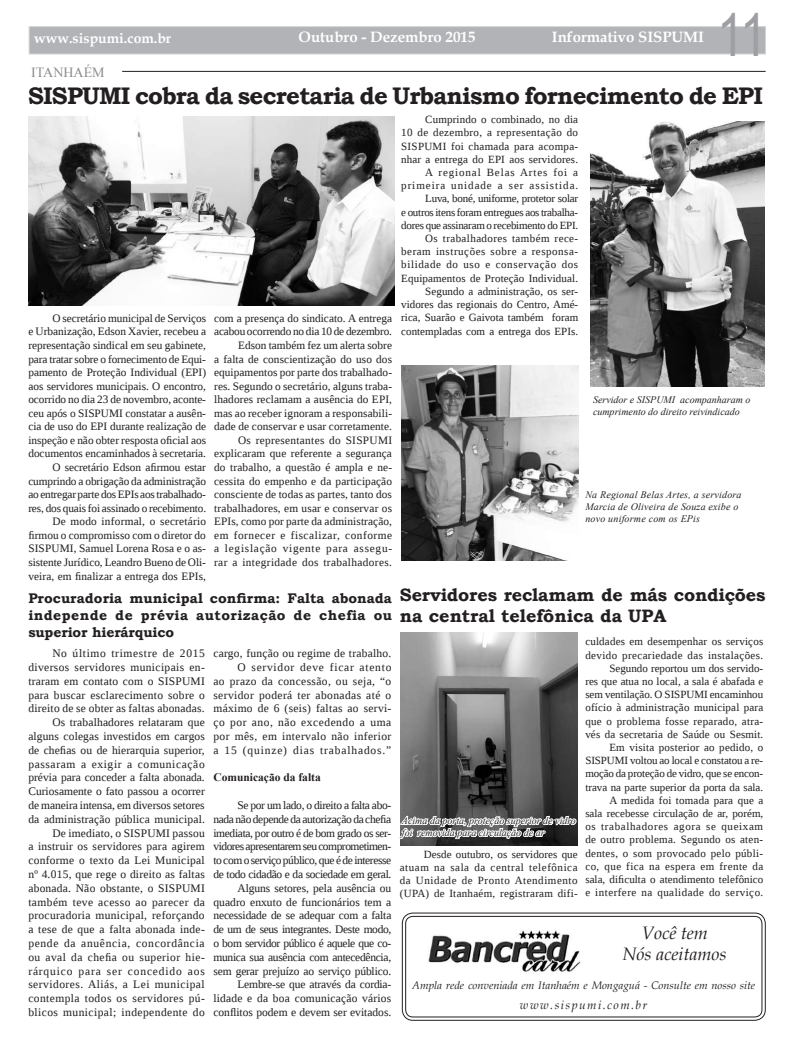
<style>
.page{position:relative;width:794px;height:1049px;background:#fff}
.page>*{position:absolute;margin:0;border:0;box-sizing:border-box;transform-origin:0 0}
.t1{font:60px "Arial";color:#9d9fa2;scale:.8 1}
.t2{font:700 24px "Bookman Old Style";letter-spacing:-.03em;color:#231f20}
.t3{font:700 18px/21.6px "Bookman Old Style";letter-spacing:-.01em;color:#231f20}
.t4{font:italic 18px/21.6px "Book Antiqua";color:#231f20;text-align:center}
.t5{font:700 15px "Book Antiqua";color:#fff}
.t6{font:700 14px/16.8px "Bookman Old Style";letter-spacing:.03em;color:#231f20;text-align:justify}
.t7{font:700 14px "Book Antiqua";color:#fff}
.t8{font:14px "Times New Roman";color:#8a8c8f}
.t9{font:italic 12px "Book Antiqua";letter-spacing:.12em;color:#231f20}
.t10{font:11.5px/13.8px "Liberation Serif";letter-spacing:.02em;color:#231f20;text-align:right}
.t11{font:11.5px/13.8px "Liberation Serif";letter-spacing:-.03em;color:#231f20;text-align:right}
.t12{font:700 11.5px "Times New Roman";color:#231f20}
.t13{font:11.3px/13.6px "Liberation Serif";color:#231f20;text-align:right}
.t14{font:11px/13.2px "Liberation Serif";letter-spacing:.015em;color:#231f20;text-align:right}
.t15{font:italic 11px "Book Antiqua";color:#231f20}
.t16{font:italic 10px/12px "Times New Roman";color:#231f20}
.t17{font:italic 10px/12px "Times New Roman";letter-spacing:.02em;color:#231f20}
</style>
<div class="page">
<div style="left:29px;top:26px;width:737px;height:28px;background:#b2b3b7;border:1px solid #d1d2d4"></div>
<hr style="left:122px;top:71px;width:643px;height:1px;background:#231f20">
<div style="left:402px;top:913px;width:363px;height:107px;border:1px solid #231f20;border-radius:11px"></div>
<div style="left:405px;top:916px;width:357px;height:101px;border:1px solid #231f20;border-radius:7px"></div>
<img style="left:428px;top:930px;width:153px;height:42px">
<img style="left:28px;top:117px;width:366px;height:189px">
<img style="left:400px;top:633px;width:178px;height:171px">
<svg style="left:400px;top:804px;width:178px;height:42px"></svg>
<img style="left:402px;top:365px;width:176px;height:196px">
<img style="left:590px;top:121px;width:174px;height:266px">
<svg style="left:590px;top:383px;width:162px;height:4px"></svg>
<p class="t7" style="left:34px;top:28px;width:139px">www.sispumi.com.br</p>
<h3 class="t5" style="left:298px;top:27px;width:179px">Outubro - Dezembro 2015</h3>
<h3 class="t5" style="left:552px;top:27px;width:154px">Informativo SISPUMI</h3>
<p class="t8" style="left:31px;top:63px;width:75px">ITANHAÉM</p>
<h1 class="t1" style="left:717px;top:-5px;width:64px">11</h1>
<h2 class="t2" style="left:28px;top:79px;width:736px">SISPUMI cobra da secretaria de Urbanismo fornecimento de EPI</h2>
<p class="t13" style="left:28px;top:311px;width:179px">O secretário municipal de Serviços<br>e Urbanização, Edson Xavier, recebeu a representação sindical em seu gabinete, para tratar sobre o fornecimento de Equi&shy;pamento de Proteção Individual (EPI) aos servidores municipais. O encontro, ocorrido no dia 23 de novembro, aconte&shy;ceu após o SISPUMI constatar a ausên&shy;cia de uso do EPI durante realização de inspeção e não obter resposta oficial aos documentos encaminhados à secretaria.<br>O secretário Edson afirmou estar cumprindo a obrigação da administração ao entregar parte dos EPIs aos trabalhado&shy;res, dos quais foi assinado o recebimento.<br>De modo informal, o secretário firmou o compromisso com o diretor do SISPUMI, Samuel Lorena Rosa e o as&shy;sistente Jurídico, Leandro Bueno de Oli&shy;veira, em finalizar a entrega dos EPIs,</p>
<p class="t13" style="left:214px;top:311px;width:179px">com a presença do sindicato. A entrega acabou ocorrendo no dia 10 de dezembro.<br>Edson também fez um alerta sobre<br>a falta de conscientização do uso dos equipamentos por parte dos trabalhado&shy;res. Segundo o secretário, alguns traba&shy;lhadores reclamam a ausência do EPI, mas ao receber ignoram a responsabili&shy;dade de conservar e usar corretamente.<br>Os representantes do SISPUMI explicaram que referente a segurança do trabalho, a questão é ampla e ne&shy;cessita do empenho e da participação consciente de todas as partes, tanto dos trabalhadores, em usar e conservar os EPIs, como por parte da administração, em fornecer e fiscalizar, conforme a legislação vigente para assegu&shy;rar a integridade dos trabalhadores.</p>
<p class="t6" style="left:28px;top:590px;width:365px">Procuradoria municipal confirma: Falta abonada independe de prévia autorização de chefia ou superior hierárquico</p>
<p class="t10" style="left:28px;top:646px;width:178px">No último trimestre de 2015 diversos servidores municipais en&shy;traram em contato com o SISPUMI para buscar esclarecimento sobre o direito de se obter as faltas abonadas.<br>Os trabalhadores relataram que alguns colegas investidos em cargos de chefias ou de hierarquia superior, passaram a exigir a comunicação prévia para conceder a falta abonada.<br>Curiosamente o fato passou a ocorrer de maneira intensa, em diversos setores da administração pública municipal.<br>De imediato, o SISPUMI passou<br>a instruir os servidores para agirem conforme o texto da Lei Municipal nº 4.015, que rege o direito as faltas abonada. Não obstante, o SISPUMI também teve acesso ao parecer da procuradoria municipal, reforçando a tese de que a falta abonada inde&shy;pende da anuência, concordância ou aval da chefia ou superior hie&shy;rárquico para ser concedido aos servidores. Aliás, a Lei municipal contempla todos os servidores pú&shy;blicos municipal; independente do</p>
<p class="t10" style="left:213px;top:646px;width:179px">cargo, função ou regime de trabalho.<br>O servidor deve ficar atento<br>ao prazo da concessão, ou seja, “o servidor poderá ter abonadas até o máximo de 6 (seis) faltas ao servi&shy;ço por ano, não excedendo a uma por mês, em intervalo não inferior a 15 (quinze) dias trabalhados.”</p>
<p class="t12" style="left:213px;top:770px;width:109px">Comunicação da falta</p>
<p class="t11" style="left:213px;top:798px;width:179px">Se por um lado, o direito a falta abo-<br>nada não depende da autorização da chefia imediata, por outro é de bom grado os ser&shy;vidores apresentarem seu comprometimen&shy;to com o serviço público, que é de interesse de todo cidadão e da sociedade em geral.<br>Alguns setores, pela ausência ou quadro enxuto de funcionários tem a necessidade de se adequar com a falta de um de seus integrantes. Deste modo, o bom servidor público é aquele que co&shy;munica sua ausência com antecedência, sem gerar prejuízo ao serviço público.<br>Lembre-se que através da cordia&shy;lidade e da boa comunicação vários conflitos podem e devem ser evitados.</p>
<p class="t14" style="left:401px;top:113px;width:179px">Cumprindo o combinado, no dia<br>10 de dezembro, a representação do SISPUMI foi chamada para acompa&shy;nhar a entrega do EPI aos servidores.<br>A regional Belas Artes foi a primeira unidade a ser assistida.<br>Luva, boné, uniforme, protetor solar<br>e outros itens foram entregues aos trabalha&shy;dores que assinaram o recebimento do EPI.<br>Os trabalhadores também rece&shy;beram instruções sobre a responsa&shy;bilidade do uso e conservação dos Equipamentos de Proteção Individual.<br>Segundo a administração, os ser&shy;vidores das regionais do Centro, Amé&shy;rica, Suarão e Gaivota também foram contempladas com a entrega dos EPIs.</p>
<p class="t16" style="left:593px;top:393px;width:159px">Servidor e SISPUMI acompanharam o cumprimento do direito reivindicado</p>
<p class="t17" style="left:585px;top:489px;width:158px">Na Regional Belas Artes, a servidora<br>Marcia de Oliveira de Souza exibe o novo uniforme com os EPis</p>
<h3 class="t3" style="left:400px;top:584px;width:367px">Servidores reclamam de más condições na central telefônica da UPA</h3>
<p class="t14" style="left:585px;top:635px;width:179px">culdades em desempenhar os serviços devido precariedade das instalações.<br>Segundo reportou um dos servido-<br>res que atua no local, a sala é abafada e sem ventilação. O SISPUMI encaminhou ofício à administração municipal para que o problema fosse reparado, atra&shy;vés da secretaria de Saúde ou Sesmit.<br>Em visita posterior ao pedido, o SISPUMI voltou ao local e constatou a re&shy;moção da proteção de vidro, que se encon&shy;trava na parte superior da porta da sala.<br>A medida foi tomada para que a<br>sala recebesse circulação de ar, porém, os trabalhadores agora se queixam de outro problema. Segundo os aten&shy;dentes, o som provocado pelo públi&shy;co, que fica na espera em frente da sala, dificulta o atendimento telefônico e interfere na qualidade do serviço.</p>
<p class="t16" style="left:402px;top:814px;width:175px">Acima da porta, proteção superior de vidro foi removida para circulação de ar</p>
<p class="t14" style="left:400px;top:847px;width:179px;text-align:justify;text-indent:24px">Desde outubro, os servidores que atuam na sala da central telefônica da Unidade de Pronto Atendimento (UPA) de Itanhaém, registraram difi-</p>
<h3 class="t4" style="left:622px;top:921px;width:105px">Você tem<br>Nós aceitamos</h3>
<p class="t15" style="left:412px;top:978px;width:344px">Ampla rede conveniada em Itanhaém e Mongaguá - Consulte em nosso site</p>
<p class="t9" style="left:520px;top:997px;width:129px">www.sispumi.com.br</p>
</div>
